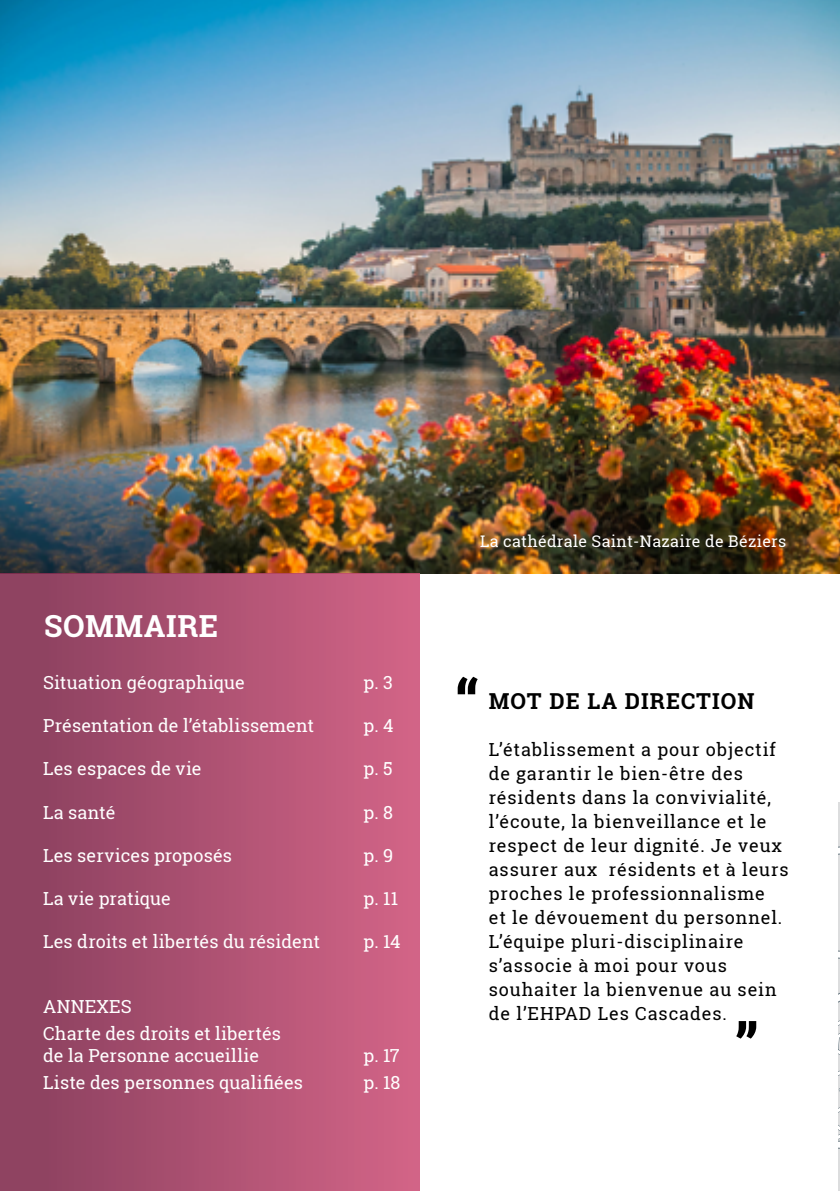
<style>
.page{position:relative;width:840px;height:1191px;background:#fff}
.page>*{position:absolute;margin:0;border:0;box-sizing:border-box;transform-origin:0 0}
.t1{font:700 61.6px "Roboto Slab";color:#000}
.t2{font:700 30.4px "Roboto Slab";letter-spacing:.02em;color:#fff}
.t3{font:700 22px "Roboto Slab";letter-spacing:.05em;color:#000}
.t4{font:18px/24px "Roboto Slab";letter-spacing:.05em;color:#000}
.t5{font:18px/27.2px "Roboto Slab";letter-spacing:.005em;color:#fff}
.t6{font:16px "Roboto Slab";letter-spacing:.02em;color:#fff}
</style>
<div class="page">
<img style="left:0;top:0;width:839px;height:573px">
<svg style="left:838px;top:802px;width:1px;height:389px"></svg>
<div style="left:0;top:573px;width:420px;height:618px;background:linear-gradient(to right,#883f5e,#d36487)"></div>
<h2 class="t2" style="left:44px;top:605px;width:176px">SOMMAIRE</h2>
<p class="t5" style="left:43px;top:668px;width:203px">Situation géographique</p>
<p class="t5" style="left:363px;top:668px;width:31px">p. 3</p>
<p class="t5" style="left:43px;top:711px;width:272px">Présentation de l’établissement</p>
<p class="t5" style="left:363px;top:711px;width:32px">p. 4</p>
<p class="t5" style="left:43px;top:755px;width:160px">Les espaces de vie</p>
<p class="t5" style="left:363px;top:755px;width:31px">p. 5</p>
<p class="t5" style="left:43px;top:798px;width:74px">La santé</p>
<p class="t5" style="left:363px;top:798px;width:31px">p. 8</p>
<p class="t5" style="left:43px;top:841px;width:190px">Les services proposés</p>
<p class="t5" style="left:363px;top:841px;width:31px">p. 9</p>
<p class="t5" style="left:43px;top:884px;width:129px">La vie pratique</p>
<p class="t5" style="left:363px;top:884px;width:36px">p. 11</p>
<p class="t5" style="left:43px;top:927px;width:278px">Les droits et libertés du résident</p>
<p class="t5" style="left:363px;top:927px;width:39px">p. 14</p>
<p class="t5" style="left:43px;top:992px;width:239px">ANNEXES<br>Charte des droits et libertés</p>
<p class="t5" style="left:43px;top:1041px;width:217px">de la Personne accueillie</p>
<p class="t5" style="left:363px;top:1041px;width:38px">p. 17</p>
<p class="t5" style="left:43px;top:1068px;width:261px">Liste des personnes qualifiées</p>
<p class="t5" style="left:363px;top:1068px;width:39px">p. 18</p>
<p class="t6" style="left:480px;top:530px;width:308px">La cathédrale Saint-Nazaire de Béziers</p>
<h1 class="t1" style="left:454px;top:660px;width:27px">“</h1>
<p class="t3" style="left:488px;top:686px;width:267px">MOT DE LA DIRECTION</p>
<p class="t4" style="left:488px;top:737px;width:301px">L’établissement a pour objectif de garantir le bien-être des résidents dans la convivialité, l’écoute, la bienveillance et le respect de leur dignité. Je veux assurer aux résidents et à leurs proches le professionnalisme<br>et le dévouement du personnel.<br>L’équipe pluri-disciplinaire s’associe à moi pour vous souhaiter la bienvenue au sein de l’EHPAD Les Cascades.</p>
<h1 class="t1" style="left:758px;top:1055px;width:27px;rotate:-180deg">“</h1>
</div>
